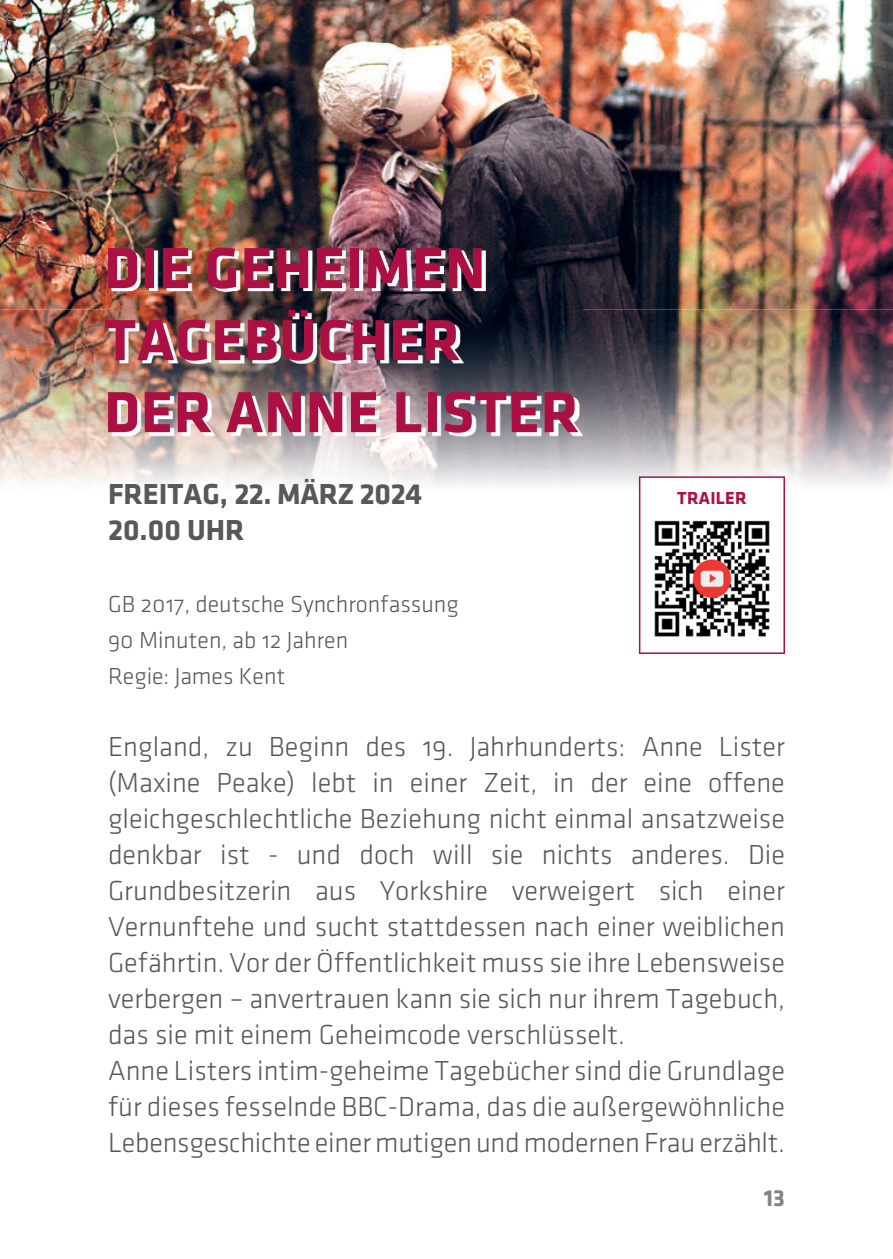
<style>
.page{position:relative;width:893px;height:1259px;background:#fff}
.page>*{position:absolute;margin:0;border:0;box-sizing:border-box;transform-origin:0 0}
.t1{font:700 60px/72px "Klavika";letter-spacing:.015em;color:#ac1042}
.t2{font:700 30px/36px "Klavika";color:#57585a}
.t3{font:28.5px/36px "Klavika Light OSF";color:#57585a}
.t4{font:24px/36px "Klavika Light OSF";color:#57585a}
.t5{font:700 24px "Klavika";color:#808285}
.t6{font:700 18px "Klavika";letter-spacing:.015em;color:#ac1042}
</style>
<div class="page">
<img style="left:0;top:0;width:893px;height:506px">
<img style="left:0;top:310px;width:893px;height:194px">
<img style="left:108px;top:251px;width:475px;height:185px">
<svg style="left:639px;top:476px;width:146px;height:178px"></svg>
<img style="left:648px;top:514px;width:128px;height:128px">
<h1 class="t1" style="left:104px;top:232px;width:477px">DIE GEHEIMEN<br>TAGEBÜCHER<br>DER ANNE LISTER</h1>
<p class="t2" style="left:108px;top:476px;width:316px">FREITAG, 22. MÄRZ 2024<br>20.00 UHR</p>
<p class="t4" style="left:108px;top:586px;width:352px">GB 2017, deutsche Synchronfassung<br>90 Minuten, ab 12 Jahren<br>Regie: James Kent</p>
<p class="t6" style="left:677px;top:488px;width:71px">TRAILER</p>
<p class="t3" style="left:108px;top:729px;width:679px">England, zu Beginn des 19. Jahrhunderts: Anne Lister (Maxine Peake) lebt in einer Zeit, in der eine offene gleichgeschlechtliche Beziehung nicht einmal ansatzweise denkbar ist - und doch will sie nichts anderes. Die Grundbesitzerin aus Yorkshire verweigert sich einer Vernunftehe und sucht stattdessen nach einer weiblichen Gefährtin. Vor der Öffentlichkeit muss sie ihre Lebensweise verbergen – anvertrauen kann sie sich nur ihrem Tagebuch, das sie mit einem Geheimcode verschlüsselt.<br>Anne Listers intim-geheime Tagebücher sind die Grundlage für dieses fesselnde BBC-Drama, das die außergewöhnliche Lebensgeschichte einer mutigen und modernen Frau erzählt.</p>
<p class="t5" style="left:764px;top:1185px;width:23px">13</p>
</div>
